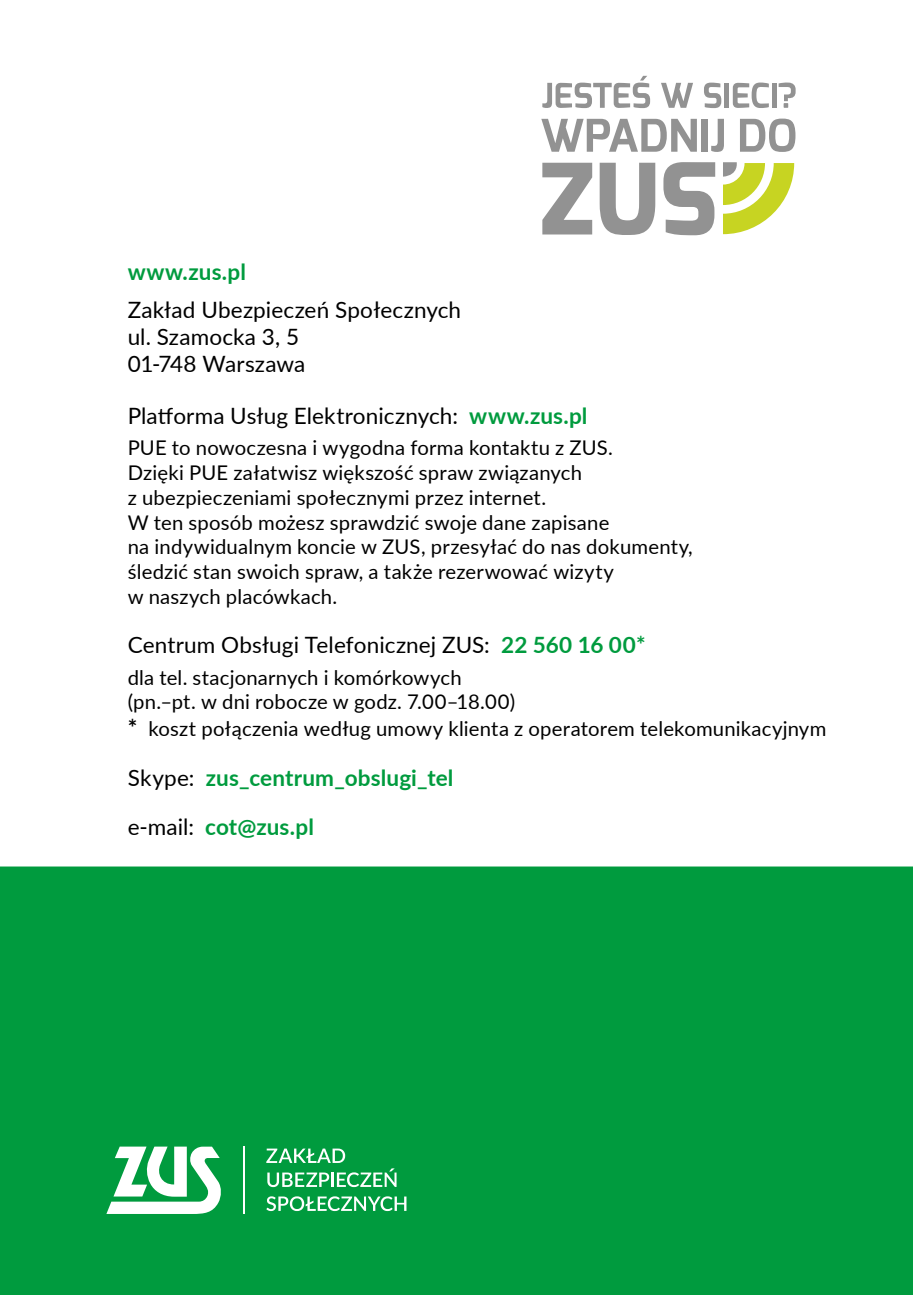
<style>
.page{position:relative;width:913px;height:1295px;background:#fff}
.page>*{position:absolute;margin:0;border:0;box-sizing:border-box;transform-origin:0 0}
.t1{font:22.5px "Lato";letter-spacing:.005em;color:#000}
.t2{font:700 22.5px "Lato";letter-spacing:.01em;color:#009b3e}
.t3{font:20.25px/24.8px "Lato";letter-spacing:.01em;color:#000}
.s1{font-weight:700;color:#009b3e}
.s2{font-weight:700;font-size:22.5px}
.s3{font-weight:400;color:#000}
</style>
<div class="page">
<div style="left:0;top:866px;width:912px;height:429px;background:#009b3e"></div>
<svg style="left:266px;top:1148px;width:130px;height:39px;background:#3cb26b"></svg>
<svg style="left:266px;top:1196px;width:140px;height:15px"></svg>
<svg style="left:106px;top:1146px;width:116px;height:68px"></svg>
<hr style="left:243px;top:1146px;width:2px;height:68px;background:#fff">
<svg style="left:542px;top:76px;width:107px;height:32px"></svg>
<svg style="left:661px;top:83px;width:31px;height:25px"></svg>
<svg style="left:704px;top:83px;width:17px;height:25px"></svg>
<div style="left:724px;top:83px;width:5px;height:25px;background:#929292"></div>
<svg style="left:732px;top:83px;width:36px;height:25px"></svg>
<div style="left:771px;top:83px;width:5px;height:25px;background:#929292"></div>
<svg style="left:778px;top:82px;width:17px;height:26px"></svg>
<svg style="left:541px;top:119px;width:155px;height:33px"></svg>
<div style="left:701px;top:119px;width:6px;height:33px;background:#929292"></div>
<svg style="left:711px;top:119px;width:12px;height:33px"></svg>
<svg style="left:740px;top:119px;width:55px;height:33px"></svg>
<svg style="left:542px;top:163px;width:50px;height:71px"></svg>
<svg style="left:599px;top:163px;width:56px;height:72px"></svg>
<svg style="left:663px;top:162px;width:51px;height:73px"></svg>
<svg style="left:723px;top:162px;width:70px;height:72px"></svg>
<p class="t2" style="left:128px;top:255px;width:120px">www.zus.pl</p>
<p class="t1" style="left:128px;top:294px;width:335px">Zakład Ubezpieczeń Społecznych</p>
<p class="t1" style="left:128px;top:321px;width:173px">ul. Szamocka 3, 5</p>
<p class="t1" style="left:128px;top:348px;width:179px">01-748 Warszawa</p>
<p class="t1" style="left:128px;top:400px;width:461px">Platforma Usług Elektronicznych: <span class="s1">www.zus.pl</span></p>
<p class="t3" style="left:128px;top:435px;width:566px">PUE to nowoczesna i wygodna forma kontaktu z ZUS.<br>Dzięki PUE załatwisz większość spraw związanych<br>z ubezpieczeniami społecznymi przez internet.<br>W ten sposób możesz sprawdzić swoje dane zapisane<br>na indywidualnym koncie w ZUS, przesyłać do nas dokumenty, śledzić stan swoich spraw, a także rezerwować wizyty<br>w naszych placówkach.</p>
<p class="t1" style="left:128px;top:629px;width:519px">Centrum Obsługi Telefonicznej ZUS: <span class="s1">22 560 16 00*</span></p>
<p class="t3" style="left:128px;top:664px;width:389px">dla tel. stacjonarnych i komórkowych (pn.–pt. w dni robocze w godz. 7.00–18.00)</p>
<p class="t3" style="left:128px;top:716px;width:699px"><span class="s2">*</span> koszt połączenia według umowy klienta z operatorem telekomunikacyjnym</p>
<p class="t2" style="left:128px;top:761px;width:327px"><span class="s3">Skype:</span> zus_centrum_obslugi_tel</p>
<p class="t2" style="left:128px;top:810px;width:188px"><span class="s3">e-mail:</span> cot@zus.pl</p>
</div>
